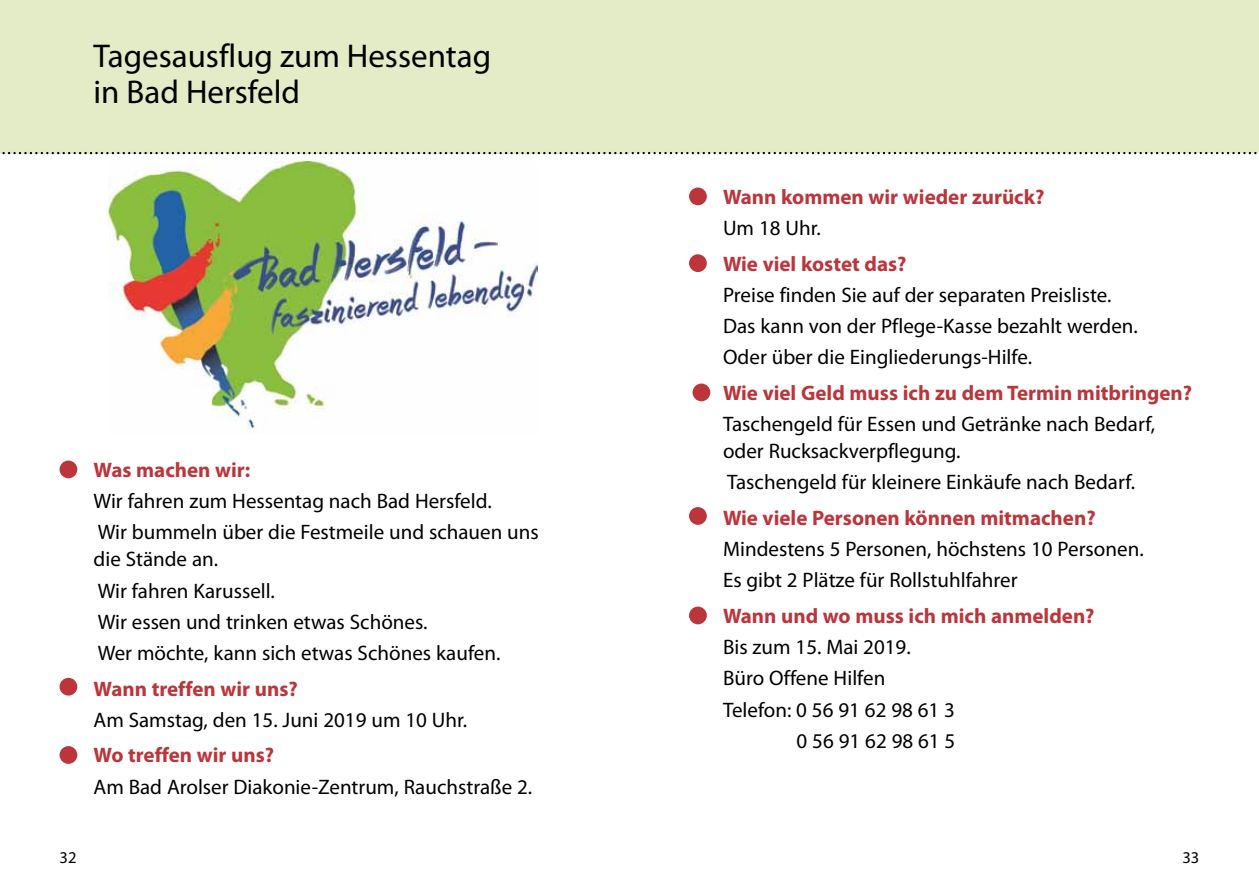
<style>
.page{position:relative;width:1259px;height:893px;background:#fff}
.page>*{position:absolute;margin:0;border:0;box-sizing:border-box;transform-origin:0 0}
.t1{font:33px/35.5px "Myriad Pro";color:#000}
.t2{font:21px/31.2px "Myriad Pro";color:#000}
.t3{font:700 21px "Myriad Pro";color:#bb353b}
.t4{font:16.5px "Myriad Pro";color:#000}
</style>
<div class="page">
<img style="left:108px;top:162px;width:429px;height:272px">
<div style="left:60px;top:461px;width:17px;height:17px;background:#bb353b;border-radius:50%"></div>
<div style="left:60px;top:678px;width:17px;height:18px;background:#bb353b;border-radius:50%"></div>
<div style="left:60px;top:746px;width:17px;height:18px;background:#bb353b;border-radius:50%"></div>
<div style="left:689px;top:188px;width:18px;height:17px;background:#bb353b;border-radius:50%"></div>
<div style="left:689px;top:254px;width:18px;height:18px;background:#bb353b;border-radius:50%"></div>
<div style="left:692px;top:384px;width:18px;height:17px;background:#bb353b;border-radius:50%"></div>
<div style="left:689px;top:507px;width:18px;height:18px;background:#bb353b;border-radius:50%"></div>
<div style="left:689px;top:607px;width:18px;height:17px;background:#bb353b;border-radius:50%"></div>
<div style="left:629px;top:0;width:630px;height:153px;background:#e3ecc6"></div>
<div style="left:0;top:0;width:629px;height:153px;background:#e3ecc6"></div>
<svg style="left:0;top:152px;width:1257px;height:2px"></svg>
<h1 class="t1" style="left:94px;top:38px;width:399px">Tagesausflug zum Hessentag in Bad Hersfeld</h1>
<p class="t3" style="left:94px;top:456px;width:158px">Was machen wir:</p>
<p class="t2" style="left:94px;top:485px;width:447px">Wir fahren zum Hessentag nach Bad Hersfeld.<br>Wir bummeln über die Festmeile und schauen uns</p>
<p class="t2" style="left:94px;top:543px;width:408px">die Stände an.<br>Wir fahren Karussell.<br>Wir essen und trinken etwas Schönes.<br>Wer möchte, kann sich etwas Schönes kaufen.</p>
<p class="t3" style="left:94px;top:675px;width:206px">Wann treffen wir uns?</p>
<p class="t2" style="left:94px;top:704px;width:375px">Am Samstag, den 15. Juni 2019 um 10 Uhr.</p>
<p class="t3" style="left:94px;top:742px;width:182px">Wo treffen wir uns?</p>
<p class="t2" style="left:94px;top:771px;width:440px">Am Bad Arolser Diakonie-Zentrum, Rauchstraße 2.</p>
<p class="t3" style="left:723px;top:183px;width:323px">Wann kommen wir wieder zurück?</p>
<p class="t2" style="left:723px;top:212px;width:99px">Um 18 Uhr.</p>
<p class="t3" style="left:723px;top:250px;width:185px">Wie viel kostet das?</p>
<p class="t2" style="left:723px;top:279px;width:416px">Preise finden Sie auf der separaten Preisliste.<br>Das kann von der Pflege-Kasse bezahlt werden.<br>Oder über die Eingliederungs-Hilfe.</p>
<p class="t3" style="left:723px;top:379px;width:470px">Wie viel Geld muss ich zu dem Termin mitbringen?</p>
<p class="t2" style="left:723px;top:410px;width:434px;line-height:27px">Taschengeld für Essen und Getränke nach Bedarf, oder Rucksackverpflegung.</p>
<p class="t2" style="left:727px;top:466px;width:410px">Taschengeld für kleinere Einkäufe nach Bedarf.</p>
<p class="t3" style="left:723px;top:504px;width:374px">Wie viele Personen können mitmachen?</p>
<p class="t2" style="left:723px;top:533px;width:422px">Mindestens 5 Personen, höchstens 10 Personen.<br>Es gibt 2 Plätze für Rollstuhlfahrer</p>
<p class="t3" style="left:723px;top:602px;width:373px">Wann und wo muss ich mich anmelden?</p>
<p class="t2" style="left:723px;top:631px;width:189px">Bis zum 15. Mai 2019.</p>
<p class="t2" style="left:723px;top:662px;width:164px">Büro Offene Hilfen</p>
<p class="t2" style="left:723px;top:694px;width:233px">Telefon: 0 56 91 62 98 61 3</p>
<p class="t2" style="left:796px;top:725px;width:160px">0 56 91 62 98 61 5</p>
<p class="t4" style="left:60px;top:847px;width:18px">32</p>
<p class="t4" style="left:1182px;top:847px;width:18px">33</p>
</div>
